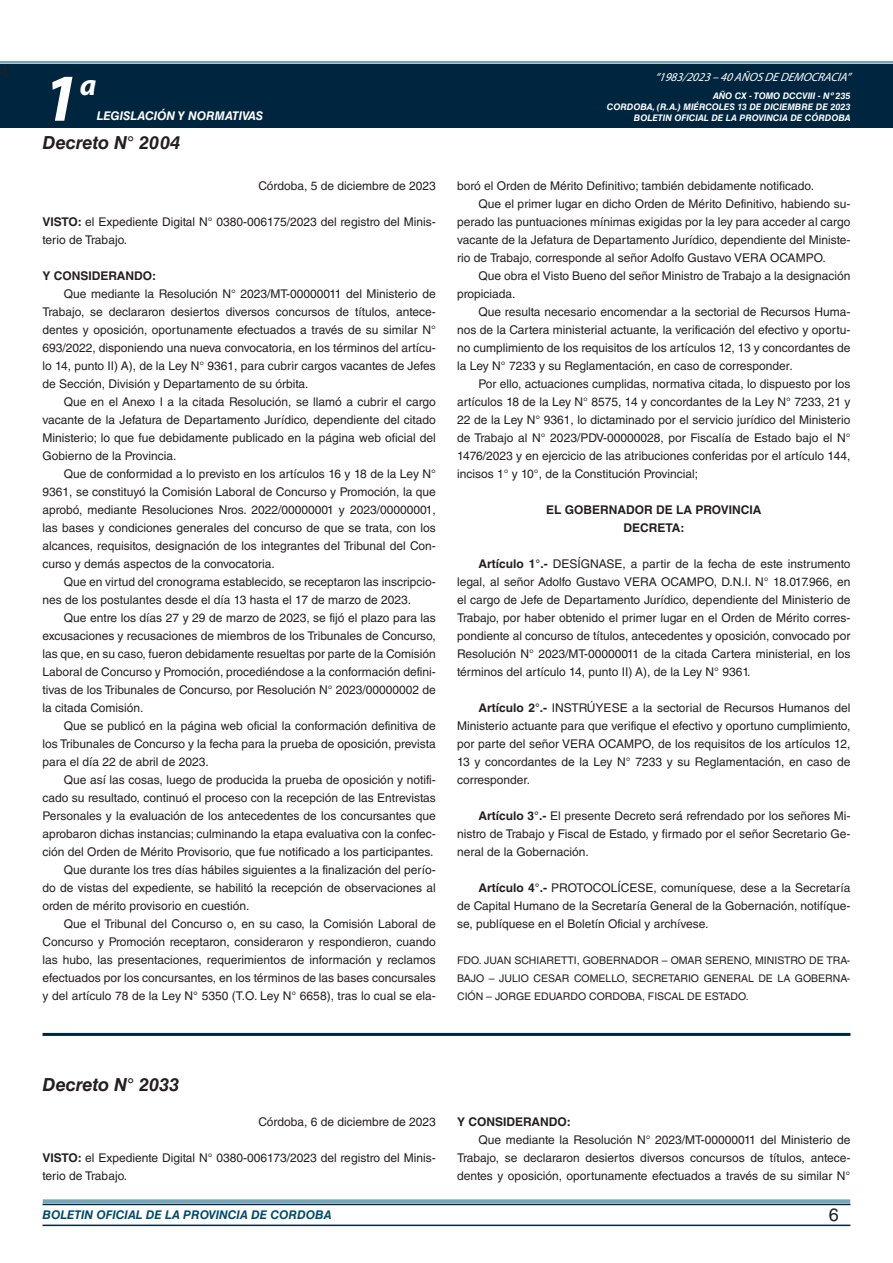
<style>
.page{position:relative;width:893px;height:1263px;background:#fff}
.page>*{position:absolute;margin:0;border:0;box-sizing:border-box;transform-origin:0 0}
.t1{font:italic 700 67.5px "Myriad Pro";color:#fff}
.t2{font:italic 700 30px "Myriad Pro";color:#fff}
.NOMBRE_DE_MINISTERIO{font:italic 700 18px "Helvetica LT Std";color:#231f20}
.t3{font:18px "Minion Pro";color:#231f20}
.t4{font:18px "Helvetica LT Std";color:#231f20}
.TEXTO_BASE{font:12px/18px "Helvetica LT Std";color:#231f20;text-align:justify}
.FECHA{font:12px "Helvetica LT Std";color:#231f20}
.t5{font:italic 700 12px "Helvetica LT Std";color:#004b6c}
.RESUELVE{font:700 12px "Helvetica LT Std";color:#231f20}
.t6{font:italic 12px "Myriad Pro";color:#fff}
.TEXTO_BASE-2{font:700 12px "Helvetica LT Std";color:#231f20}
.t7{font:italic 700 12px "Helvetica LT Std";color:#fff}
.FIRMA{font:10.5px/18px "Helvetica LT Std";color:#231f20;text-align:justify}
.t8{font:italic 700 9px/10.8px "Helvetica LT Std";color:#fff;text-align:right}
.s1{font-weight:700}
</style>
<div class="page">
<div style="left:0;top:61px;width:893px;height:6px;background:#fff;opacity:.75"></div>
<div style="left:0;top:64px;width:893px;height:64px;background:#00263f"></div>
<hr style="left:43px;top:1224px;width:807px;height:2px;background:#00263f">
<div style="left:42px;top:1198px;width:809px;height:8px;background:#fff;opacity:.75"></div>
<hr style="left:43px;top:1033px;width:807px;height:3px;background:#00263f">
<h3 class="t3" style="left:0;top:59px;width:10px">4</h3>
<h1 class="t1" style="left:43px;top:54px;width:38px">1</h1>
<h2 class="t2" style="left:80px;top:66px;width:18px">a</h2>
<p class="t7" style="left:97px;top:109px;width:168px">LEGISLACIÓN Y NORMATIVAS</p>
<p class="NOMBRE_DE_MINISTERIO" style="left:43px;top:131px;width:139px">Decreto N° 2004</p>
<p class="FECHA" style="left:258px;top:179px;width:179px">Córdoba, 5 de diciembre de 2023</p>
<p class="TEXTO_BASE" style="left:43px;top:213px;width:395px"><span class="s1">VISTO:</span> el Expediente Digital N° 0380-006175/2023 del registro del Minis&shy;terio de Trabajo.</p>
<p class="TEXTO_BASE-2" style="left:43px;top:268px;width:115px">Y CONSIDERANDO:</p>
<p class="TEXTO_BASE" style="left:43px;top:285px;width:395px;text-indent:21px">Que mediante la Resolución N° 2023/MT-00000011 del Ministerio de Trabajo, se declararon desiertos diversos concursos de títulos, antece&shy;dentes y oposición, oportunamente efectuados a través de su similar N° 693/2022, disponiendo una nueva convocatoria, en los términos del artícu&shy;lo 14, punto II) A), de la Ley N° 9361, para cubrir cargos vacantes de Jefes de Sección, División y Departamento de su órbita.</p>
<p class="TEXTO_BASE" style="left:43px;top:393px;width:395px;text-indent:21px">Que en el Anexo I a la citada Resolución, se llamó a cubrir el cargo vacante de la Jefatura de Departamento Jurídico, dependiente del citado Ministerio; lo que fue debidamente publicado en la página web oficial del Gobierno de la Provincia.</p>
<p class="TEXTO_BASE" style="left:43px;top:465px;width:395px;text-indent:21px">Que de conformidad a lo previsto en los artículos 16 y 18 de la Ley N° 9361, se constituyó la Comisión Laboral de Concurso y Promoción, la que aprobó, mediante Resoluciones Nros. 2022/00000001 y 2023/00000001, las bases y condiciones generales del concurso de que se trata, con los alcances, requisitos, designación de los integrantes del Tribunal del Con&shy;curso y demás aspectos de la convocatoria.</p>
<p class="TEXTO_BASE" style="left:43px;top:573px;width:395px;text-indent:21px">Que en virtud del cronograma establecido, se receptaron las inscripcio&shy;nes de los postulantes desde el día 13 hasta el 17 de marzo de 2023.</p>
<p class="TEXTO_BASE" style="left:43px;top:609px;width:395px;text-indent:21px">Que entre los días 27 y 29 de marzo de 2023, se fijó el plazo para las excusaciones y recusaciones de miembros de los Tribunales de Concurso, las que, en su caso, fueron debidamente resueltas por parte de la Comisión Laboral de Concurso y Promoción, procediéndose a la conformación defini&shy;tivas de los Tribunales de Concurso, por Resolución N° 2023/00000002 de la citada Comisión.</p>
<p class="TEXTO_BASE" style="left:43px;top:717px;width:395px;text-indent:21px">Que se publicó en la página web oficial la conformación definitiva de los Tribunales de Concurso y la fecha para la prueba de oposición, prevista para el día 22 de abril de 2023.</p>
<p class="TEXTO_BASE" style="left:43px;top:771px;width:395px;text-indent:21px">Que así las cosas, luego de producida la prueba de oposición y notifi&shy;cado su resultado, continuó el proceso con la recepción de las Entrevistas Personales y la evaluación de los antecedentes de los concursantes que aprobaron dichas instancias; culminando la etapa evaluativa con la confec&shy;ción del Orden de Mérito Provisorio, que fue notificado a los participantes.</p>
<p class="TEXTO_BASE" style="left:43px;top:861px;width:395px;text-indent:21px">Que durante los tres días hábiles siguientes a la finalización del perío&shy;do de vistas del expediente, se habilitó la recepción de observaciones al orden de mérito provisorio en cuestión.</p>
<p class="TEXTO_BASE" style="left:43px;top:915px;width:395px;text-indent:21px">Que el Tribunal del Concurso o, en su caso, la Comisión Laboral de Concurso y Promoción receptaron, consideraron y respondieron, cuando las hubo, las presentaciones, requerimientos de información y reclamos efectuados por los concursantes, en los términos de las bases concursales y del artículo 78 de la Ley N° 5350 (T.O. Ley N° 6658), tras lo cual se ela-</p>
<p class="t6" style="left:655px;top:70px;width:197px">“ 1983/2023 – 40 AÑOS DE DEMOCRACIA”</p>
<p class="t8" style="left:607px;top:91px;width:245px">AÑO CX - TOMO DCCVIII - Nº 235<br>CORDOBA, (R.A.) MIÉRCOLES 13 DE DICIEMBRE DE 2023<br>BOLETIN OFICIAL DE LA PROVINCIA DE CÓRDOBA</p>
<p class="TEXTO_BASE" style="left:457px;top:177px;width:358px">boró el Orden de Mérito Definitivo; también debidamente notificado.</p>
<p class="TEXTO_BASE" style="left:457px;top:195px;width:395px;text-indent:21px">Que el primer lugar en dicho Orden de Mérito Definitivo, habiendo su&shy;perado las puntuaciones mínimas exigidas por la ley para acceder al cargo vacante de la Jefatura de Departamento Jurídico, dependiente del Ministe&shy;rio de Trabajo, corresponde al señor Adolfo Gustavo VERA OCAMPO.</p>
<p class="TEXTO_BASE" style="left:457px;top:267px;width:395px;text-indent:21px">Que obra el Visto Bueno del señor Ministro de Trabajo a la designación propiciada.</p>
<p class="TEXTO_BASE" style="left:457px;top:303px;width:395px;text-indent:21px">Que resulta necesario encomendar a la sectorial de Recursos Huma&shy;nos de la Cartera ministerial actuante, la verificación del efectivo y oportu&shy;no cumplimiento de los requisitos de los artículos 12, 13 y concordantes de la Ley N° 7233 y su Reglamentación, en caso de corresponder.</p>
<p class="TEXTO_BASE" style="left:457px;top:375px;width:395px;text-indent:21px">Por ello, actuaciones cumplidas, normativa citada, lo dispuesto por los artículos 18 de la Ley N° 8575, 14 y concordantes de la Ley N° 7233, 21 y 22 de la Ley N° 9361, lo dictaminado por el servicio jurídico del Ministerio de Trabajo al N° 2023/PDV-00000028, por Fiscalía de Estado bajo el N° 1476/2023 y en ejercicio de las atribuciones conferidas por el artículo 144, incisos 1° y 10°, de la Constitución Provincial;</p>
<p class="RESUELVE" style="left:546px;top:502px;width:217px">EL GOBERNADOR DE LA PROVINCIA</p>
<p class="RESUELVE" style="left:624px;top:520px;width:62px">DECRETA:</p>
<p class="TEXTO_BASE" style="left:457px;top:555px;width:395px;text-indent:21px"><span class="s1">Artículo 1°.-</span> DESÍGNASE, a partir de la fecha de este instrumento legal, al señor Adolfo Gustavo VERA OCAMPO, D.N.I. N° 18.017.966, en el cargo de Jefe de Departamento Jurídico, dependiente del Ministerio de Trabajo, por haber obtenido el primer lugar en el Orden de Mérito corres&shy;pondiente al concurso de títulos, antecedentes y oposición, convocado por Resolución N° 2023/MT-00000011 de la citada Cartera ministerial, en los términos del artículo 14, punto II) A), de la Ley N° 9361.</p>
<p class="TEXTO_BASE" style="left:457px;top:699px;width:395px;text-indent:21px"><span class="s1">Artículo 2°.-</span> INSTRÚYESE a la sectorial de Recursos Humanos del Ministerio actuante para que verifique el efectivo y oportuno cumplimiento, por parte del señor VERA OCAMPO, de los requisitos de los artículos 12, 13 y concordantes de la Ley N° 7233 y su Reglamentación, en caso de corresponder.</p>
<p class="TEXTO_BASE" style="left:457px;top:807px;width:395px;text-indent:21px"><span class="s1">Artículo 3°.-</span> El presente Decreto será refrendado por los señores Mi&shy;nistro de Trabajo y Fiscal de Estado, y firmado por el señor Secretario Ge&shy;neral de la Gobernación.</p>
<p class="TEXTO_BASE" style="left:457px;top:879px;width:395px;text-indent:21px"><span class="s1">Artículo 4°.-</span> PROTOCOLÍCESE, comuníquese, dese a la Secretaría de Capital Humano de la Secretaría General de la Gobernación, notifíque&shy;se, publíquese en el Boletín Oficial y archívese.</p>
<p class="FIRMA" style="left:457px;top:951px;width:395px">FDO. JUAN SCHIARETTI, GOBERNADOR – OMAR SERENO, MINISTRO DE TRA-BAJO – JULIO CESAR COMELLO, SECRETARIO GENERAL DE LA GOBERNA-CIÓN – JORGE EDUARDO CORDOBA, FISCAL DE ESTADO.</p>
<p class="NOMBRE_DE_MINISTERIO" style="left:43px;top:1074px;width:138px">Decreto N° 2033</p>
<p class="FECHA" style="left:258px;top:1115px;width:179px">Córdoba, 6 de diciembre de 2023</p>
<p class="TEXTO_BASE" style="left:43px;top:1149px;width:395px"><span class="s1">VISTO:</span> el Expediente Digital N° 0380-006173/2023 del registro del Minis&shy;terio de Trabajo.</p>
<p class="TEXTO_BASE-2" style="left:457px;top:1114px;width:115px">Y CONSIDERANDO:</p>
<p class="TEXTO_BASE" style="left:457px;top:1131px;width:395px;text-indent:21px">Que mediante la Resolución N° 2023/MT-00000011 del Ministerio de Trabajo, se declararon desiertos diversos concursos de títulos, antece&shy;dentes y oposición, oportunamente efectuados a través de su similar N°</p>
<p class="t5" style="left:43px;top:1208px;width:290px">BOLETIN OFICIAL DE LA PROVINCIA DE CORDOBA</p>
<h3 class="t4" style="left:829px;top:1204px;width:12px">6</h3>
</div>
